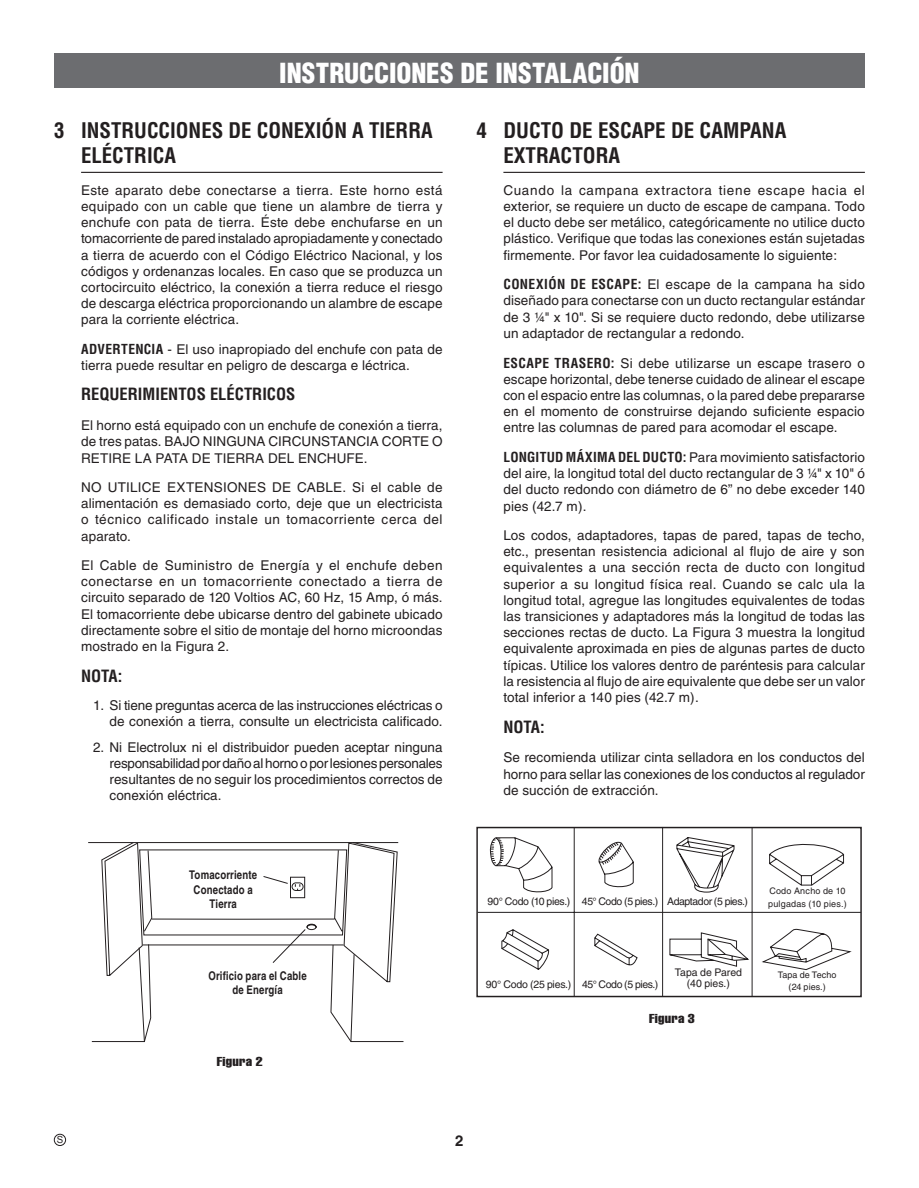
<style>
.page{position:relative;width:919px;height:1188px;background:#fff}
.page>*{position:absolute;margin:0;border:0;box-sizing:border-box;transform-origin:0 0}
.t1{font:900 condensed 27px "Helvetica";letter-spacing:-.005em;color:#fff}
.t2{font:700 condensed 21px/25.2px "Helvetica";color:#231f20}
.t3{font:700 condensed 16.5px "Helvetica";color:#231f20}
.t4{font:700 15px "Helvetica";color:#231f20}
.t5{font:13.5px/16.2px "Helvetica";letter-spacing:.005em;color:#231f20;text-align:justify}
.t6{font:extra-condensed 12.75px "Helvetica";letter-spacing:.02em;color:#231f20;scale:1.18 1}
.t7{font:700 12px/14.4px "Helvetica";letter-spacing:.015em;color:#231f20;text-align:center;scale:.8 1}
.t8{font:10.5px "Helvetica";letter-spacing:-.035em;color:#231f20}
.t9{font:10.5px "Helvetica";letter-spacing:-.005em;color:#231f20}
.t10{font:9.75px "Arial";color:#231f20}
.t11{font:9px "Helvetica";letter-spacing:.02em;color:#231f20}
.t12{font:9px/12px "Helvetica";color:#231f20;text-align:center}
.s1{font-weight:700;font-stretch:condensed}
</style>
<div class="page">
<div style="left:54px;top:1134px;width:12px;height:12px;border:1px solid #231f20;border-radius:50%"></div>
<div style="left:54px;top:54px;width:810px;height:34px;background:#6c6d70"></div>
<hr style="left:81px;top:172px;width:361px;height:1px;background:#231f20">
<hr style="left:88px;top:842px;width:310px;height:1px;background:#231f20">
<svg style="left:91px;top:842px;width:313px;height:200px"></svg>
<hr style="left:503px;top:172px;width:361px;height:1px;background:#231f20">
<svg style="left:476px;top:827px;width:385px;height:170px"></svg>
<h1 class="t1" style="left:279px;top:63px;width:362px">INSTRUCCIONES DE INSTALACIÓN</h1>
<h2 class="t2" style="left:81px;top:119px;width:353px;text-indent:-27px">3 INSTRUCCIONES DE CONEXIÓN A TIERRA<br>ELÉCTRICA</h2>
<p class="t5" style="left:81px;top:183px;width:363px">Este aparato debe conectarse a tierra. Este horno está equipado con un cable que tiene un alambre de tierra y enchufe con pata de tierra. Éste debe enchufarse en un tomacorriente de pared instalado apropiadamente y conectado a tierra de acuerdo con el Código Eléctrico Nacional, y los códigos y ordenanzas locales. En caso que se produzca un cortocircuito eléctrico, la conexión a tierra reduce el riesgo de descarga eléctrica proporcionando un alambre de escape para la corriente eléctrica.</p>
<p class="t5" style="left:81px;top:342px;width:363px"><span class="s1">ADVERTENCIA</span> - El uso inapropiado del enchufe con pata de tierra puede resultar en peligro de descarga e léctrica.</p>
<p class="t3" style="left:81px;top:388px;width:216px">REQUERIMIENTOS ELÉCTRICOS</p>
<p class="t5" style="left:81px;top:419px;width:363px">El horno está equipado con un enchufe de conexión a tierra, de tres patas. BAJO NINGUNA CIRCUNSTANCIA CORTE O RETIRE LA PATA DE TIERRA DEL ENCHUFE.</p>
<p class="t5" style="left:81px;top:480px;width:363px">NO UTILICE EXTENSIONES DE CABLE. Si el cable de alimentación es demasiado corto, deje que un electricista o técnico calificado instale un tomacorriente cerca del aparato.</p>
<p class="t5" style="left:81px;top:558px;width:363px">El Cable de Suministro de Energía y el enchufe deben conectarse en un tomacorriente conectado a tierra de circuito separado de 120 Voltios AC, 60 Hz, 15 Amp, ó más.<br>El tomacorriente debe ubicarse dentro del gabinete ubicado directamente sobre el sitio de montaje del horno microondas mostrado en la Figura 2.</p>
<p class="t3" style="left:81px;top:669px;width:43px">NOTA:</p>
<p class="t5" style="left:93px;top:698px;width:351px;text-align:right">1. Si tiene preguntas acerca de las instrucciones eléctricas o de conexión a tierra, consulte un electricista calificado.</p>
<p class="t5" style="left:110px;top:740px;width:334px;text-indent:-16px">2. Ni Electrolux ni el distribuidor pueden aceptar ninguna responsabilidad por daño al horno o por lesiones personales resultantes de no seguir los procedimientos correctos de conexión eléctrica.</p>
<h2 class="t2" style="left:503px;top:119px;width:284px;text-indent:-27px">4 DUCTO DE ESCAPE DE CAMPANA<br>EXTRACTORA</h2>
<p class="t5" style="left:503px;top:183px;width:363px">Cuando la campana extractora tiene escape hacia el exterior, se requiere un ducto de escape de campana. Todo el ducto debe ser metálico, categóricamente no utilice ducto plástico. Verifique que todas las conexiones están sujetadas firmemente. Por favor lea cuidadosamente lo siguiente:</p>
<p class="t5" style="left:503px;top:278px;width:363px"><span class="s1">CONEXIÓN DE ESCAPE:</span> El escape de la campana ha sido diseñado para conectarse con un ducto rectangular estándar de 3 ¼" x 10". Si se requiere ducto redondo, debe utilizarse un adaptador de rectangular a redondo.</p>
<p class="t5" style="left:503px;top:356px;width:363px"><span class="s1">ESCAPE TRASERO:</span> Si debe utilizarse un escape trasero o escape horizontal, debe tenerse cuidado de alinear el escape con el espacio entre las columnas, o la pared debe prepararse en el momento de construirse dejando suficiente espacio entre las columnas de pared para acomodar el escape.</p>
<p class="t5" style="left:503px;top:450px;width:363px"><span class="s1">LONGITUD MÁXIMA DEL DUCTO:</span> Para movimiento satisfactorio del aire, la longitud total del ducto rectangular de 3 ¼" x 10" ó del ducto redondo con diámetro de 6” no debe exceder 140 pies (42.7 m).</p>
<p class="t5" style="left:503px;top:528px;width:363px">Los codos, adaptadores, tapas de pared, tapas de techo, etc., presentan resistencia adicional al flujo de aire y son equivalentes a una sección recta de ducto con longitud superior a su longitud física real. Cuando se calc ula la longitud total, agregue las longitudes equivalentes de todas las transiciones y adaptadores más la longitud de todas las secciones rectas de ducto. La Figura 3 muestra la longitud equivalente aproximada en pies de algunas partes de ducto típicas. Utilice los valores dentro de paréntesis para calcular la resistencia al flujo de aire equivalente que debe ser un valor total inferior a 140 pies (42.7 m).</p>
<p class="t3" style="left:503px;top:720px;width:43px">NOTA:</p>
<p class="t5" style="left:503px;top:751px;width:363px">Se recomienda utilizar cinta selladora en los conductos del horno para sellar las conexiones de los conductos al regulador de succión de extracción.</p>
<p class="t10" style="left:57px;top:1135px;width:8px">S</p>
<p class="t7" style="left:189px;top:869px;width:86px">Tomacorriente<br>Conectado a<br>Tierra</p>
<p class="t7" style="left:208px;top:970px;width:124px">Orificio para el Cable de Energía</p>
<p class="t6" style="left:217px;top:1057px;width:40px">Figura 2</p>
<p class="t8" style="left:487px;top:898px;width:84px">90° Codo (10 pies.)</p>
<p class="t11" style="left:769px;top:888px;width:78px">Codo Ancho de 10</p>
<p class="t8" style="left:581px;top:898px;width:168px">45° Codo (5 pies.) Adaptador (5 pies.)</p>
<p class="t11" style="left:767px;top:901px;width:80px">pulgadas (10 pies.)</p>
<p class="t9" style="left:674px;top:969px;width:69px">Tapa de Pared</p>
<p class="t8" style="left:485px;top:980px;width:174px">90° Codo (25 pies.) 45° Codo (5 pies.)</p>
<p class="t8" style="left:686px;top:979px;width:45px">(40 pies.)</p>
<p class="t6" style="left:648px;top:1014px;width:40px">Figura 3</p>
<p class="t12" style="left:777px;top:970px;width:60px">Tapa de Techo (24 pies.)</p>
<p class="t4" style="left:455px;top:1135px;width:10px">2</p>
</div>
